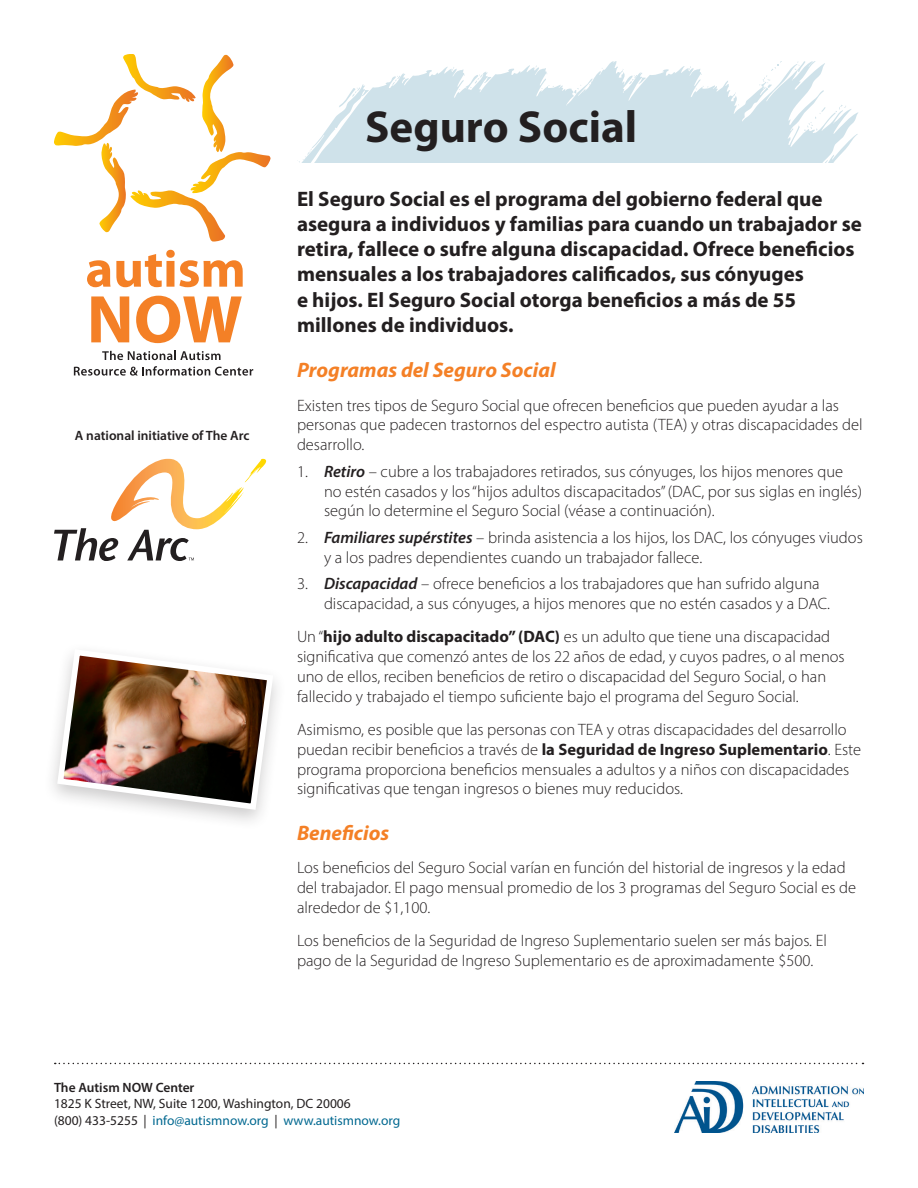
<style>
.page{position:relative;width:918px;height:1188px;background:#fff}
.page>*{position:absolute;margin:0;border:0;box-sizing:border-box;transform-origin:0 0}
.Header_1{font:700 45px "Myriad Pro";color:#231f20}
.Header_2{font:700 21px/25.2px "Myriad Pro";color:#231f20}
.Header_3_Question{font:italic 700 21px "Myriad Pro";color:#f48026}
.text_A{font:300 16.5px/19.8px "Myriad Pro";color:#231f20}
.t1{font:13.5px/16.2px "Myriad Pro";color:#231f20}
.t2{font:600 13.5px "Myriad Pro";color:#231f20}
.s1{font-weight:600;font-style:italic}
.s2{font-weight:700}
.s3{color:#006890}
</style>
<div class="page">
<svg style="left:54px;top:54px;width:217px;height:188px"></svg>
<svg style="left:87px;top:250px;width:156px;height:37px"></svg>
<svg style="left:102px;top:351px;width:119px;height:9px"></svg>
<svg style="left:74px;top:366px;width:179px;height:10px"></svg>
<svg style="left:91px;top:296px;width:38px;height:46px"></svg>
<svg style="left:136px;top:296px;width:106px;height:47px"></svg>
<svg style="left:362px;top:61px;width:496px;height:102px;fill:#cfe2ea"></svg>
<svg style="left:534px;top:65px;width:3px;height:4px"></svg>
<svg style="left:392px;top:76px;width:9px;height:9px"></svg>
<svg style="left:548px;top:85px;width:6px;height:2px"></svg>
<svg style="left:696px;top:86px;width:13px;height:4px"></svg>
<svg style="left:452px;top:67px;width:39px;height:23px"></svg>
<svg style="left:835px;top:105px;width:13px;height:14px"></svg>
<svg style="left:574px;top:68px;width:72px;height:89px"></svg>
<svg style="left:721px;top:61px;width:105px;height:85px"></svg>
<svg style="left:299px;top:85px;width:70px;height:78px"></svg>
<svg style="left:55px;top:1063px;width:808px;height:1px"></svg>
<svg style="left:54px;top:528px;width:140px;height:33px"></svg>
<img style="left:109px;top:459px;width:158px;height:70px">
<img style="left:674px;top:1081px;width:189px;height:51px">
<img style="left:54px;top:655px;width:222px;height:158px">
<p class="t2" style="left:75px;top:427px;width:176px">A national initiative of The Arc</p>
<p class="Header_1" style="left:365px;top:98px;width:274px">Seguro Social</p>
<p class="Header_2" style="left:297px;top:185px;width:566px">El Seguro Social es el programa del gobierno federal que asegura a individuos y familias para cuando un trabajador se retira, fallece o sufre alguna discapacidad. Ofrece beneficios mensuales a los trabajadores calificados, sus cónyuges<br>e hijos. El Seguro Social otorga beneficios a más de 55 millones de individuos.</p>
<p class="Header_3_Question" style="left:297px;top:357px;width:260px">Programas del Seguro Social</p>
<p class="text_A" style="left:297px;top:395px;width:567px">Existen tres tipos de Seguro Social que ofrecen beneficios que pueden ayudar a las personas que padecen trastornos del espectro autista (TEA) y otras discapacidades del desarrollo.</p>
<p class="text_A" style="left:324px;top:461px;width:540px;text-indent:-27px">1. <span class="s1">Retiro</span> – cubre a los trabajadores retirados, sus cónyuges, los hijos menores que no estén casados y los “hijos adultos discapacitados” (DAC, por sus siglas en inglés) según lo determine el Seguro Social (véase a continuación).</p>
<p class="text_A" style="left:324px;top:527px;width:540px;text-indent:-27px">2. <span class="s1">Familiares supérstites</span> – brinda asistencia a los hijos, los DAC, los cónyuges viudos y a los padres dependientes cuando un trabajador fallece.</p>
<p class="text_A" style="left:324px;top:574px;width:508px;text-indent:-27px">3. <span class="s1">Discapacidad</span> – ofrece beneficios a los trabajadores que han sufrido alguna discapacidad, a sus cónyuges, a hijos menores que no estén casados y a DAC.</p>
<p class="text_A" style="left:297px;top:627px;width:549px">Un “<span class="s2">hijo adulto discapacitado” (DAC)</span> es un adulto que tiene una discapacidad significativa que comenzó antes de los 22 años de edad, y cuyos padres, o al menos uno de ellos, reciben beneficios de retiro o discapacidad del Seguro Social, o han fallecido y trabajado el tiempo suficiente bajo el programa del Seguro Social.</p>
<p class="text_A" style="left:297px;top:719px;width:566px">Asimismo, es posible que las personas con TEA y otras discapacidades del desarrollo puedan recibir beneficios a través de <span class="s2">la Seguridad de Ingreso Suplementario</span>. Este programa proporciona beneficios mensuales a adultos y a niños con discapacidades significativas que tengan ingresos o bienes muy reducidos.</p>
<p class="Header_3_Question" style="left:297px;top:819px;width:94px">Beneficios</p>
<p class="text_A" style="left:297px;top:858px;width:561px">Los beneficios del Seguro Social varían en función del historial de ingresos y la edad del trabajador. El pago mensual promedio de los 3 programas del Seguro Social es de alrededor de $1,100.</p>
<p class="text_A" style="left:297px;top:931px;width:531px">Los beneficios de la Seguridad de Ingreso Suplementario suelen ser más bajos. El pago de la Seguridad de Ingreso Suplementario es de aproximadamente $500.</p>
<p class="t2" style="left:54px;top:1079px;width:142px">The Autism NOW Center</p>
<p class="t1" style="left:54px;top:1096px;width:348px">1825 K Street, NW, Suite 1200, Washington, DC 20006<br>(800) 433-5255 | <span class="s3">info@autismnow.org</span> | <span class="s3">www.autismnow.org</span></p>
</div>
